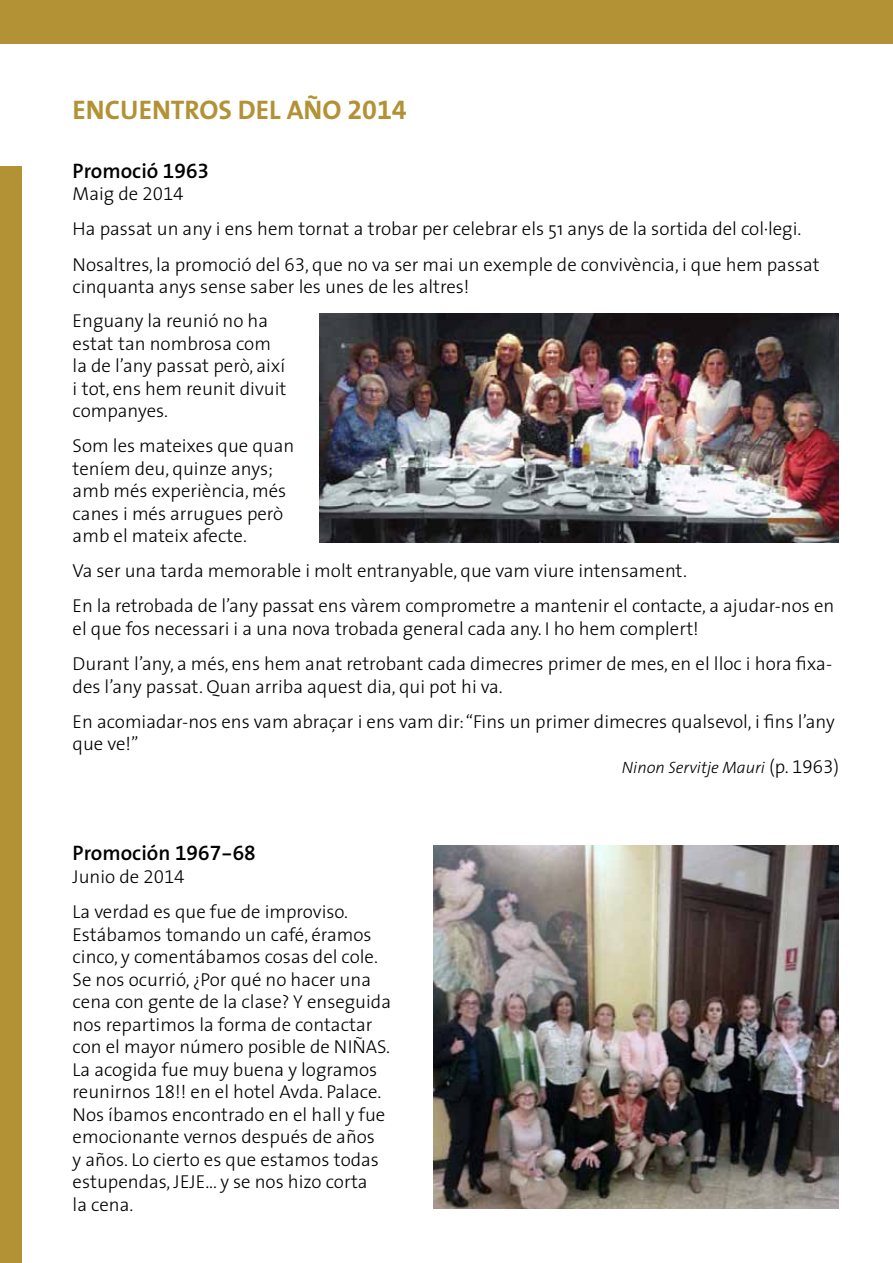
<style>
.page{position:relative;width:893px;height:1263px;background:#fff}
.page>*{position:absolute;margin:0;border:0;box-sizing:border-box;transform-origin:0 0}
.t1{font:700 27px "The Sans";color:#b29235}
.t2{font:600 21px "The Sans";color:#000}
.t3{font:300 18.75px/22.5px "The Sans";color:#000}
.t4{font:italic 300 16.5px "The Sans";color:#000}
.s1{font-family:"The Sans Bold Expert";font-weight:400}
.s2{font-family:"The Sans Semi Bold Expert";font-weight:400}
.s3{font-family:"The Sans Light Expert";font-weight:400}
.s4{font-style:normal;font-size:18.75px}
.s5{font-family:"The Sans Light Expert";font-weight:400;font-style:normal;font-size:18.75px}
</style>
<div class="page">
<div style="left:0;top:0;width:893px;height:43px;background:#b29235"></div>
<div style="left:0;top:167px;width:21px;height:1096px;background:#b29235"></div>
<img style="left:319px;top:313px;width:520px;height:229px">
<img style="left:434px;top:845px;width:404px;height:364px">
<h1 class="t1" style="left:73px;top:87px;width:336px">ENCUENTROS DEL AÑO <span class="s1">2014</span></h1>
<p class="t2" style="left:73px;top:153px;width:138px">Promoció <span class="s2">1963</span></p>
<p class="t3" style="left:73px;top:175px;width:748px;line-height:35.2px">Maig de <span class="s3">2014<br></span>Ha passat un any i ens hem tornat a trobar per celebrar els 51 anys de la sortida del col·legi.<br>Nosaltres, la promoció del <span class="s3">63</span>, que no va ser mai un exemple de convivència, i que hem passat</p>
<p class="t3" style="left:73px;top:275px;width:398px">cinquanta anys sense saber les unes de les altres!</p>
<p class="t3" style="left:73px;top:309px;width:215px">Enguany la reunió no ha estat tan nombrosa com la de l’any passat però, així i tot, ens hem reunit divuit companyes.</p>
<p class="t3" style="left:73px;top:434px;width:223px">Som les mateixes que quan teníem deu, quinze anys; amb més experiència, més canes i més arrugues però amb el mateix afecte.</p>
<p class="t3" style="left:73px;top:553px;width:763px;line-height:35.2px">Va ser una tarda memorable i molt entranyable, que vam viure intensament.<br>En la retrobada de l’any passat ens vàrem comprometre a mantenir el contacte, a ajudar-nos en</p>
<p class="t3" style="left:73px;top:610px;width:761px;line-height:35.2px">el que fos necessari i a una nova trobada general cada any. I ho hem complert!<br>Durant l’any, a més, ens hem anat retrobant cada dimecres primer de mes, en el lloc i hora fixa-</p>
<p class="t3" style="left:73px;top:668px;width:764px;line-height:35.2px">des l’any passat. Quan arriba aquest dia, qui pot hi va.<br>En acomiadar-nos ens vam abraçar i ens vam dir: “Fins un primer dimecres qualsevol, i fins l’any</p>
<p class="t3" style="left:73px;top:732px;width:67px">que ve!”</p>
<p class="t4" style="left:622px;top:754px;width:219px">Ninon Servitje Mauri <span class="s4">(p.</span> <span class="s5">1963</span><span class="s4">)</span></p>
<p class="t2" style="left:73px;top:836px;width:185px">Promoción <span class="s2">1967-68</span></p>
<p class="t3" style="left:73px;top:858px;width:277px;line-height:35.2px">Junio de <span class="s3">2014<br></span>La verdad es que fue de improviso.</p>
<p class="t3" style="left:73px;top:922px;width:320px">Estábamos tomando un café, éramos cinco, y comentábamos cosas del cole.<br>Se nos ocurrió, ¿Por qué no hacer una cena con gente de la clase? Y enseguida nos repartimos la forma de contactar con el mayor número posible de NIÑAS.<br>La acogida fue muy buena y logramos reunirnos <span class="s3">18</span>!! en el hotel Avda. Palace.<br>Nos íbamos encontrado en el hall y fue emocionante vernos después de años<br>y años. Lo cierto es que estamos todas estupendas, JEJE... y se nos hizo corta<br>la cena.</p>
</div>
